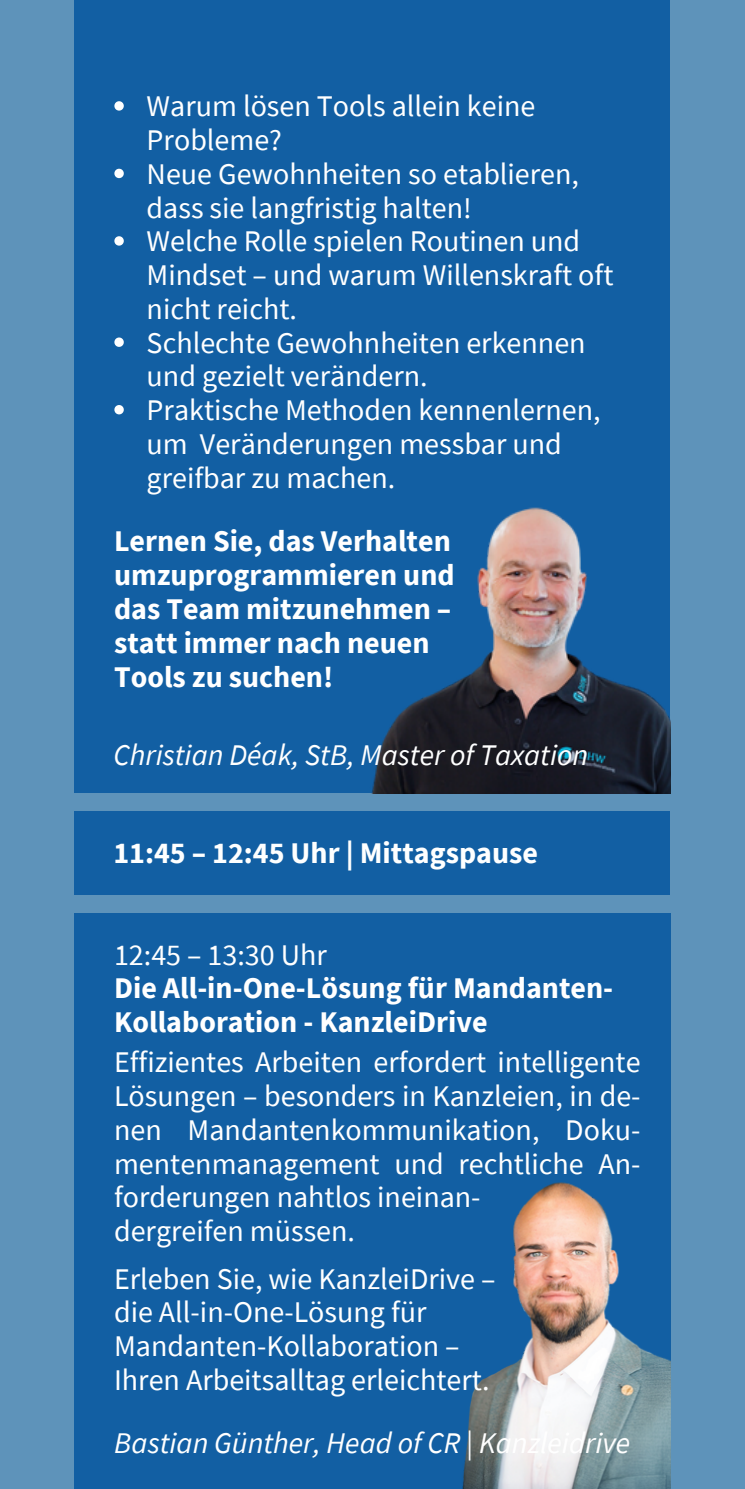
<style>
.page{position:relative;width:745px;height:1489px;background:#fff}
.page>*{position:absolute;margin:0;border:0;box-sizing:border-box;transform-origin:0 0}
.t1{font:30px/33.8px "Source Sans Pro";color:#fff}
.t2{font:700 30px/33.8px "Source Sans Pro";color:#fff}
.t3{font:italic 30px "Source Sans Pro";color:#fff}
.t4{font:700 30px "Source Sans Pro";color:#feffff}
</style>
<div class="page">
<div style="left:0;top:0;width:744px;height:1489px;background:#5e93ba"></div>
<div style="left:74px;top:0;width:596px;height:793px;background:#125fa3"></div>
<div style="left:74px;top:811px;width:596px;height:83px;background:#125fa3"></div>
<div style="left:74px;top:913px;width:596px;height:575px;background:#125fa3"></div>
<img style="left:375px;top:1182px;width:295px;height:307px">
<img style="left:372px;top:507px;width:298px;height:286px">
<svg style="left:114px;top:101px;width:10px;height:10px"></svg>
<svg style="left:114px;top:169px;width:10px;height:9px"></svg>
<svg style="left:114px;top:236px;width:10px;height:10px"></svg>
<svg style="left:114px;top:337px;width:10px;height:10px"></svg>
<svg style="left:114px;top:405px;width:10px;height:9px"></svg>
<p class="t1" style="left:147px;top:89px;width:390px">Warum lösen Tools allein keine<br>Probleme?</p>
<p class="t1" style="left:147px;top:156px;width:434px">Neue Gewohnheiten so etablieren, dass sie langfristig halten!</p>
<h1 class="t1" style="left:147px;top:224px;width:468px">Welche Rolle spielen Routinen und<br>Mindset – und warum Willenskraft oft nicht reicht.</h1>
<p class="t1" style="left:147px;top:325px;width:440px">Schlechte Gewohnheiten erkennen und gezielt verändern.</p>
<h1 class="t1" style="left:147px;top:392px;width:455px">Praktische Methoden kennenlernen, um Veränderungen messbar und greifbar zu machen.</h1>
<p class="t2" style="left:114px;top:524px;width:342px">Lernen Sie, das Verhalten umzuprogrammieren und das Team mitzunehmen – statt immer nach neuen</p>
<p class="t2" style="left:114px;top:659px;width:221px">Tools zu suchen!</p>
<p class="t3" style="left:113px;top:736px;width:476px">Christian Déak, StB, Master of Taxation</p>
<p class="t4" style="left:113px;top:833px;width:426px">11:45 – 12:45 Uhr | Mittagspause</p>
<p class="t1" style="left:114px;top:937px;width:214px">12:45 – 13:30 Uhr</p>
<p class="t2" style="left:114px;top:971px;width:500px">Die All-in-One-Lösung für Mandanten-<br>Kollaboration - KanzleiDrive</p>
<p class="t1" style="left:114px;top:1045px;width:528px;text-align:justify">Effizientes Arbeiten erfordert intelligente Lösungen – besonders in Kanzleien, in de&shy;nen Mandantenkommunikation, Doku&shy;mentenmanagement und rechtliche An&shy;forderungen nahtlos ineinan-</p>
<p class="t1" style="left:114px;top:1213px;width:242px">dergreifen müssen.</p>
<p class="t1" style="left:114px;top:1261px;width:383px">Erleben Sie, wie KanzleiDrive –</p>
<p class="t1" style="left:114px;top:1295px;width:314px">die All-in-One-Lösung für</p>
<p class="t1" style="left:114px;top:1328px;width:347px">Mandanten-Kollaboration –</p>
<p class="t1" style="left:114px;top:1362px;width:377px">Ihren Arbeitsalltag erleichtert.</p>
<p class="t3" style="left:114px;top:1424px;width:517px">Bastian Günther, Head of CR | Kanzleidrive</p>
</div>
